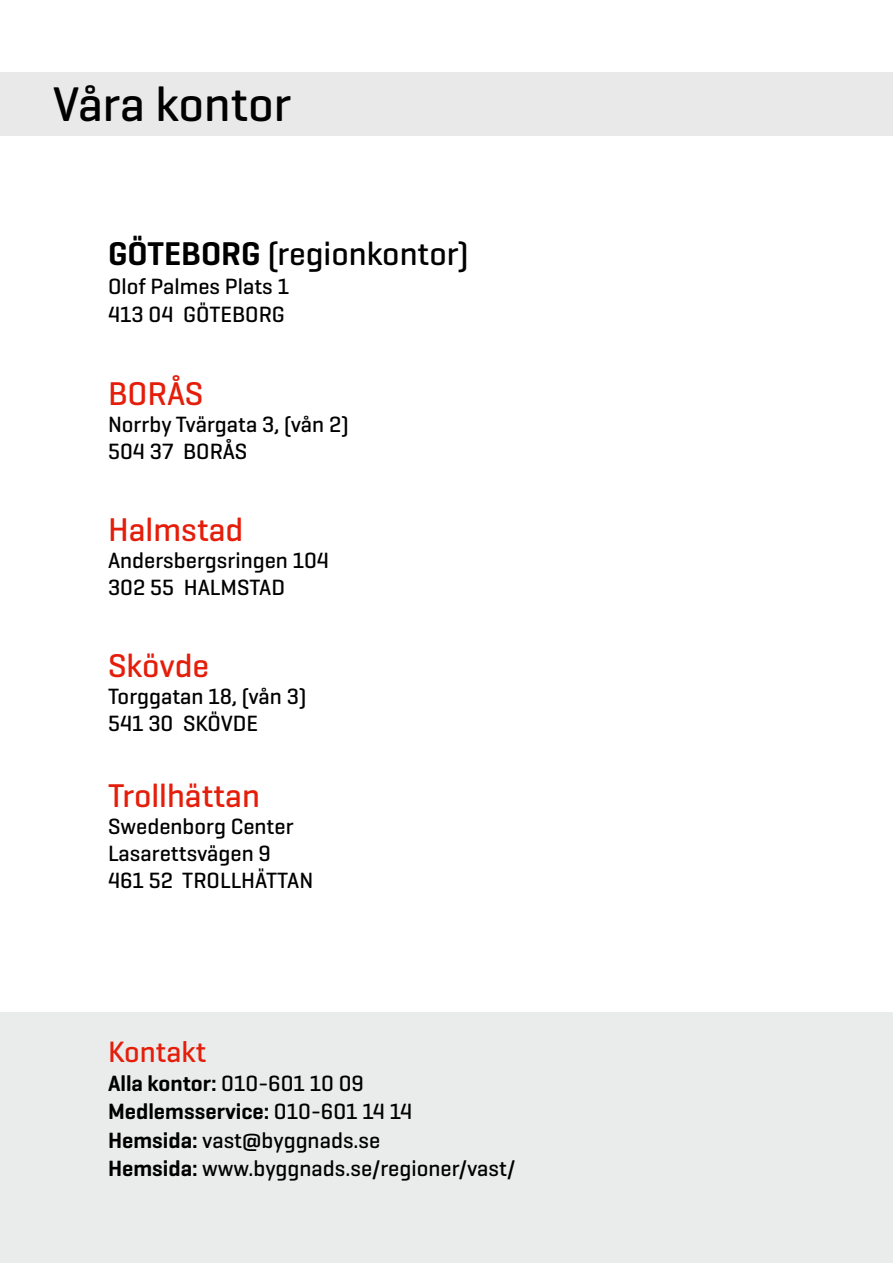
<style>
.page{position:relative;width:893px;height:1263px;background:#fff}
.page>*{position:absolute;margin:0;border:0;box-sizing:border-box;transform-origin:0 0}
.t1{font:500 49.5px "Geogrotesque";color:#000}
.t2{font:500 33.45px "Geogrotesque";color:#e41e0a}
.t3{font:500 33.45px "Geogrotesque";color:#000}
.t4{font:500 30px "Geogrotesque";color:#e41e0a}
.t5{font:500 22.5px/27px "Geogrotesque";color:#000}
.s1{font-weight:600}
</style>
<div class="page">
<div style="left:0;top:1012px;width:893px;height:251px;background:#eaebeb"></div>
<div style="left:0;top:72px;width:893px;height:64px;background:#e9e9e9"></div>
<h1 class="t1" style="left:53px;top:73px;width:240px">Våra kontor</h1>
<h2 class="t3" style="left:108px;top:233px;width:362px"><span class="s1">GÖTEBORG</span> (regionkontor)</h2>
<p class="t5" style="left:108px;top:271px;width:183px;line-height:28.5px">Olof Palmes Plats 1<br>413 04 GÖTEBORG</p>
<h2 class="t2" style="left:108px;top:372px;width:97px">BORÅS</h2>
<p class="t5" style="left:108px;top:410px;width:242px">Norrby Tvärgata 3, (vån 2)<br>504 37 BORÅS</p>
<h2 class="t2" style="left:108px;top:509px;width:137px">Halmstad</h2>
<p class="t5" style="left:108px;top:546px;width:223px">Andersbergsringen 104<br>302 55 HALMSTAD</p>
<h2 class="t2" style="left:108px;top:645px;width:103px">Skövde</h2>
<p class="t5" style="left:108px;top:682px;width:200px">Torggatan 18, (vån 3)<br>541 30 SKÖVDE</p>
<h2 class="t2" style="left:108px;top:775px;width:154px">Trollhättan</h2>
<p class="t5" style="left:108px;top:812px;width:207px">Swedenborg Center<br>Lasarettsvägen 9<br>461 52 TROLLHÄTTAN</p>
<h3 class="t4" style="left:108px;top:1033px;width:100px">Kontakt</h3>
<p class="t5" style="left:108px;top:1068px;width:409px;line-height:28.5px"><span class="s1">Alla kontor:</span> 010-601 10 09<br><span class="s1">Medlemsservice:</span> 010-601 14 14<br><span class="s1">Hemsida:</span> vast@byggnads.se<br><span class="s1">Hemsida:</span> www.byggnads.se/regioner/vast/</p>
</div>
